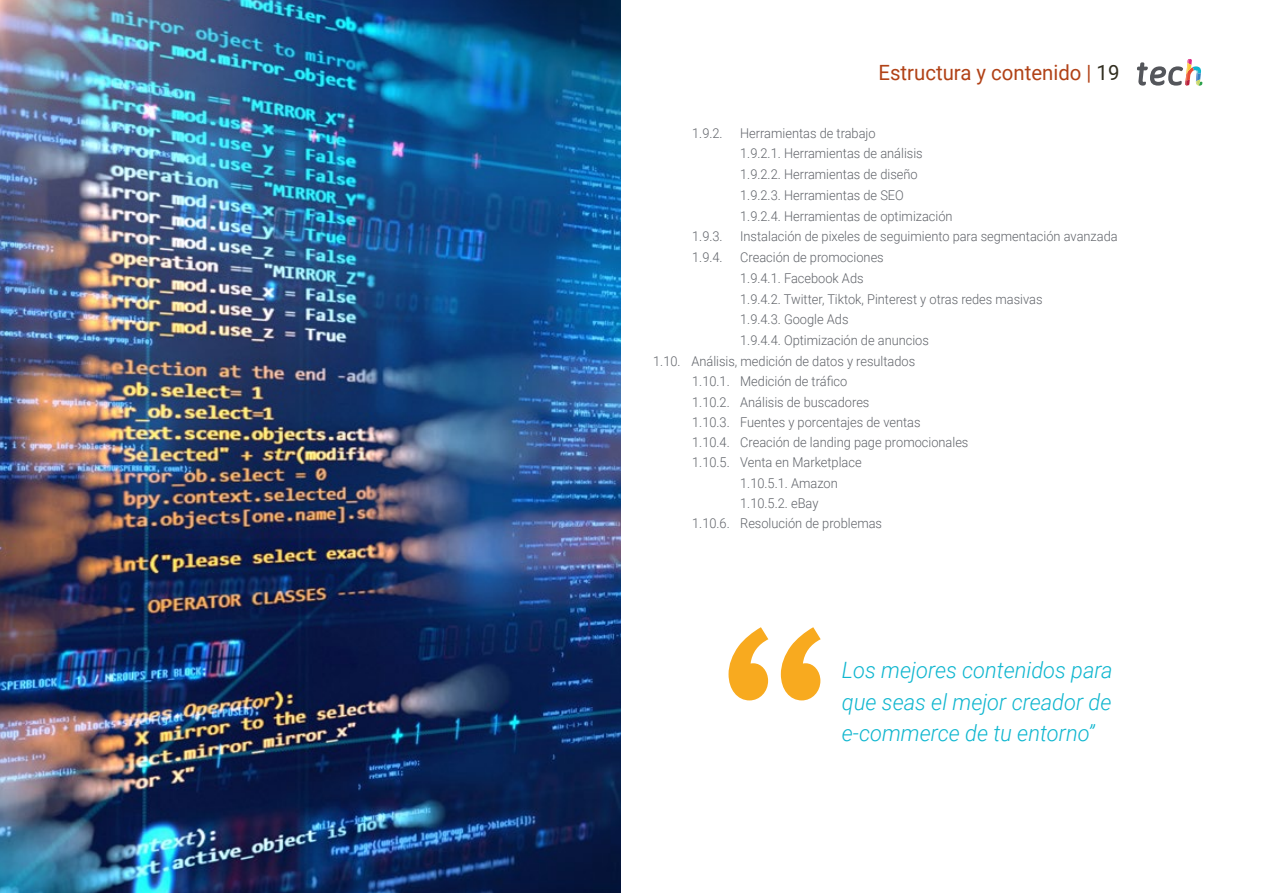
<style>
.page{position:relative;width:1263px;height:893px;background:#fff}
.page>*{position:absolute;margin:0;border:0;box-sizing:border-box;transform-origin:0 0}
.t1{font:italic 300 22.5px/31.5px "Roboto";color:#0fb6cf;text-align:justify}
.t2{font:21px "Roboto";color:#b14217}
.t3{font:300 13.5px/20.7px "Roboto";color:#61646a;scale:.95 1}
.s1{color:#312e20}
</style>
<div class="page">
<img style="left:0;top:0;width:621px;height:893px">
<svg style="left:1137px;top:59px;width:65px;height:27px"></svg>
<svg style="left:728px;top:627px;width:93px;height:73px"></svg>
<h2 class="t2" style="left:878px;top:57px;width:242px">Estructura y contenido | <span class="s1">19</span></h2>
<p class="t3" style="left:692px;top:122px;width:34px">1.9.2.</p>
<p class="t3" style="left:740px;top:122px;width:225px">Herramientas de trabajo<br>1.9.2.1. Herramientas de análisis<br>1.9.2.2. Herramientas de diseño<br>1.9.2.3. Herramientas de SEO<br>1.9.2.4. Herramientas de optimización</p>
<p class="t3" style="left:692px;top:226px;width:34px">1.9.3.</p>
<p class="t3" style="left:740px;top:226px;width:399px">Instalación de pixeles de seguimiento para segmentación avanzada</p>
<p class="t3" style="left:692px;top:247px;width:34px">1.9.4.</p>
<p class="t3" style="left:740px;top:247px;width:153px">Creación de promociones</p>
<p class="t3" style="left:740px;top:267px;width:131px">1.9.4.1. Facebook Ads</p>
<p class="t3" style="left:740px;top:288px;width:320px">1.9.4.2. Twitter, Tiktok, Pinterest y otras redes masivas</p>
<p class="t3" style="left:740px;top:309px;width:116px">1.9.4.3. Google Ads</p>
<p class="t3" style="left:740px;top:330px;width:200px">1.9.4.4. Optimización de anuncios</p>
<p class="t3" style="left:653px;top:350px;width:277px">1.10. Análisis, medición de datos y resultados</p>
<p class="t3" style="left:692px;top:371px;width:165px">1.10.1. Medición de tráfico</p>
<p class="t3" style="left:692px;top:391px;width:188px">1.10.2. Análisis de buscadores</p>
<p class="t3" style="left:692px;top:411px;width:242px">1.10.3. Fuentes y porcentajes de ventas</p>
<p class="t3" style="left:692px;top:431px;width:292px">1.10.4. Creación de landing page promocionales</p>
<p class="t3" style="left:692px;top:452px;width:180px">1.10.5. Venta en Marketplace</p>
<p class="t3" style="left:740px;top:472px;width:104px">1.10.5.1. Amazon</p>
<p class="t3" style="left:740px;top:492px;width:84px">1.10.5.2. eBay</p>
<p class="t3" style="left:692px;top:513px;width:201px">1.10.6. Resolución de problemas</p>
<h1 class="t1" style="left:842px;top:653px;width:272px">Los mejores contenidos para que seas el mejor creador de e-commerce de tu entorno”</h1>
</div>
